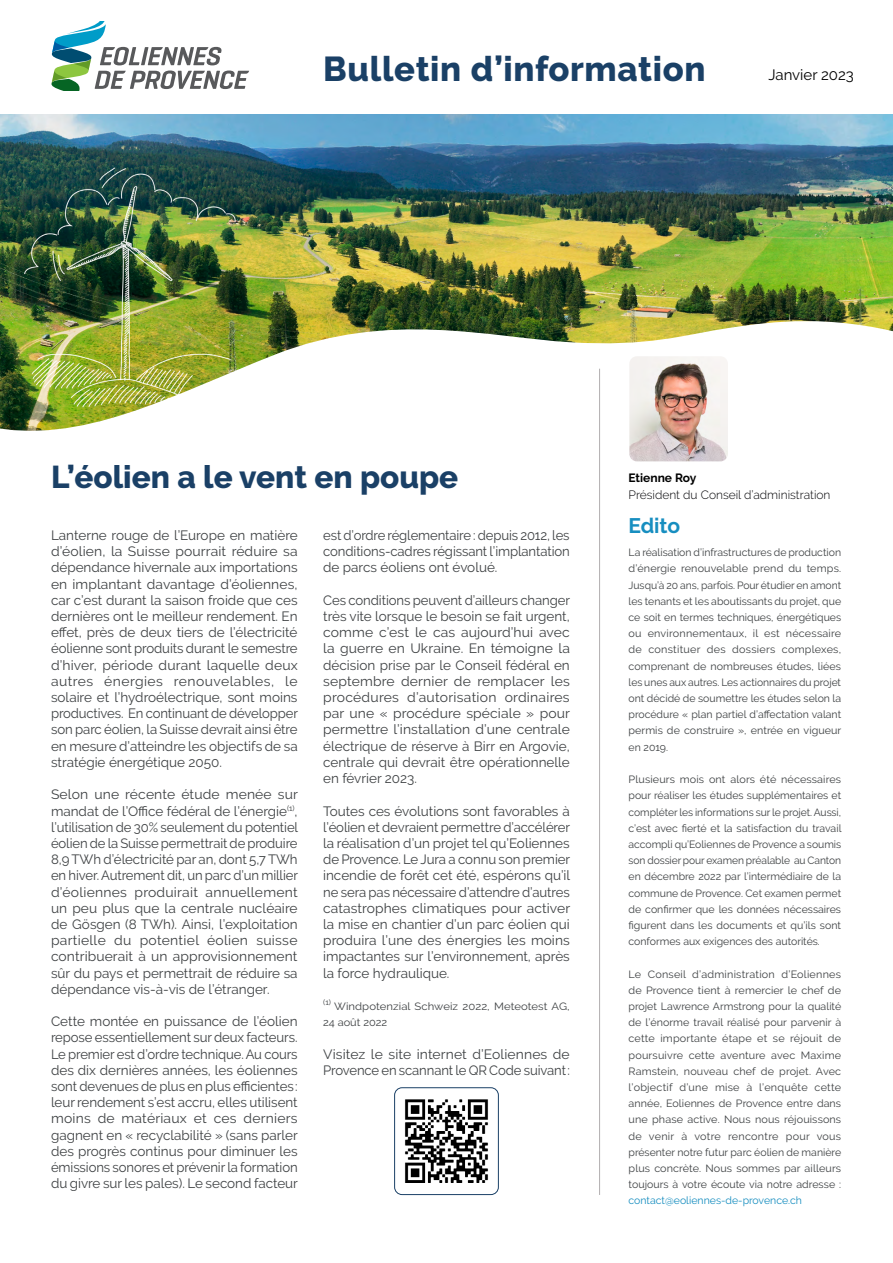
<style>
.page{position:relative;width:893px;height:1263px;background:#fff}
.page>*{position:absolute;margin:0;border:0;box-sizing:border-box;transform-origin:0 0}
.t1{font:800 34.5px "Raleway";letter-spacing:.02em;color:#1a4066}
.t2{font:800 31.5px "Raleway";color:#1a4066}
.t3{font:700 21px "Raleway";letter-spacing:-.005em;color:#178ec0}
.t4{font:15px "Raleway";color:#000}
.t5{font:13.5px/16.2px "Raleway";color:#3e4143;text-align:justify}
.t6{font:300 12px "Raleway";color:#000004}
.t7{font:700 12px "Raleway";color:#000}
.t8{font:10.5px/16.2px "Raleway";color:#3e4143;text-align:justify}
.t9{font:10.5px/16.2px "Raleway";color:#3e4143;scale:1.08 1}
.t10{font:10.5px "Raleway";color:#178ec0}
</style>
<div class="page">
<img style="left:0;top:115px;width:893px;height:195px">
<svg style="left:51px;top:21px;width:198px;height:69px"></svg>
<img style="left:0;top:310px;width:893px;height:121px">
<hr style="left:599px;top:369px;width:1px;height:826px;background:#b1aeaf">
<img style="left:396px;top:1089px;width:101px;height:104px">
<div style="left:394px;top:1087px;width:105px;height:108px;border:1px solid #1a4066;border-radius:8px"></div>
<img style="left:629px;top:356px;width:99px;height:105px">
<h1 class="t1" style="left:323px;top:50px;width:384px">Bulletin d’information</h1>
<p class="t4" style="left:768px;top:66px;width:87px">Janvier 2023</p>
<h2 class="t2" style="left:51px;top:459px;width:409px">L’éolien a le vent en poupe</h2>
<p class="t5" style="left:51px;top:527px;width:249px">Lanterne rouge de l’Europe en matière d’éolien, la Suisse pourrait réduire sa dépendance hivernale aux importations en implantant davantage d’éoliennes, car c’est durant la saison froide que ces dernières ont le meilleur rendement. En effet, près de deux tiers de l’électricité éolienne sont produits durant le semestre d’hiver, période durant laquelle deux autres énergies renouvelables, le solaire et l’hydroélectrique, sont moins productives. En continuant de développer son parc éolien, la Suisse devrait ainsi être en mesure d’atteindre les objectifs de sa stratégie énergétique 2050.</p>
<p class="t5" style="left:51px;top:786px;width:249px">Selon une récente étude menée sur mandat de l’Office fédéral de l’énergie<sup>(1)</sup>, l’utilisation de 30% seulement du potentiel éolien de la Suisse permettrait de produire 8,9 TWh d’électricité par an, dont 5,7 TWh en hiver. Autrement dit, un parc d’un millier d’éoliennes produirait annuellement un peu plus que la centrale nucléaire de Gösgen (8 TWh). Ainsi, l’exploitation partielle du potentiel éolien suisse contribuerait à un approvisionnement sûr du pays et permettrait de réduire sa dépendance vis-à-vis de l’étranger.</p>
<p class="t5" style="left:51px;top:1013px;width:248px">Cette montée en puissance de l’éolien repose essentiellement sur deux facteurs.<br>Le premier est d’ordre technique. Au cours des dix dernières années, les éoliennes sont devenues de plus en plus efficientes: leur rendement s’est accru, elles utilisent moins de matériaux et ces derniers gagnent en « recyclabilité » (sans parler des progrès continus pour diminuer les émissions sonores et prévenir la formation du givre sur les pales). Le second facteur</p>
<p class="t5" style="left:323px;top:527px;width:248px">est d’ordre réglementaire : depuis 2012, les conditions-cadres régissant l’implantation de parcs éoliens ont évolué.</p>
<p class="t5" style="left:323px;top:592px;width:248px">Ces conditions peuvent d’ailleurs changer très vite lorsque le besoin se fait urgent, comme c’est le cas aujourd’hui avec la guerre en Ukraine. En témoigne la décision prise par le Conseil fédéral en septembre dernier de remplacer les procédures d’autorisation ordinaires par une « procédure spéciale » pour permettre l’installation d’une centrale électrique de réserve à Birr en Argovie, centrale qui devrait être opérationnelle en février 2023.</p>
<p class="t5" style="left:323px;top:803px;width:249px">Toutes ces évolutions sont favorables à l’éolien et devraient permettre d’accélérer la réalisation d’un projet tel qu’Eoliennes de Provence. Le Jura a connu son premier incendie de forêt cet été, espérons qu’il ne sera pas nécessaire d’attendre d’autres catastrophes climatiques pour activer la mise en chantier d’un parc éolien qui produira l’une des énergies les moins impactantes sur l’environnement, après la force hydraulique.</p>
<p class="t9" style="left:323px;top:998px;width:230px"><sup>(1)</sup> Windpotenzial Schweiz 2022, Meteotest AG,<br>24 août 2022</p>
<p class="t5" style="left:323px;top:1046px;width:248px">Visitez le site internet d’Eoliennes de<br>Provence en scannant le QR Code suivant:</p>
<p class="t7" style="left:629px;top:471px;width:69px">Etienne Roy</p>
<p class="t6" style="left:629px;top:487px;width:203px">Président du Conseil d’administration</p>
<h3 class="t3" style="left:629px;top:513px;width:53px">Edito</h3>
<p class="t8" style="left:629px;top:544px;width:214px">La réalisation d’infrastructures de production d’énergie renouvelable prend du temps.<br>Jusqu’à 20 ans, parfois. Pour étudier en amont les tenants et les aboutissants du projet, que ce soit en termes techniques, énergétiques ou environnementaux, il est nécessaire de constituer des dossiers complexes, comprenant de nombreuses études, liées les unes aux autres. Les actionnaires du projet ont décidé de soumettre les études selon la procédure « plan partiel d’affectation valant permis de construire », entrée en vigueur en 2019.</p>
<p class="t8" style="left:629px;top:771px;width:214px">Plusieurs mois ont alors été nécessaires pour réaliser les études supplémentaires et compléter les informations sur le projet. Aussi, c’est avec fierté et la satisfaction du travail accompli qu’Eoliennes de Provence a soumis son dossier pour examen préalable au Canton en décembre 2022 par l’intermédiaire de la commune de Provence. Cet examen permet de confirmer que les données nécessaires figurent dans les documents et qu’ils sont conformes aux exigences des autorités.</p>
<p class="t8" style="left:629px;top:966px;width:214px">Le Conseil d’administration d’Eoliennes de Provence tient à remercier le chef de projet Lawrence Armstrong pour la qualité de l’énorme travail réalisé pour parvenir à cette importante étape et se réjouit de poursuivre cette aventure avec Maxime Ramstein, nouveau chef de projet. Avec l’objectif d’une mise à l’enquête cette année, Eoliennes de Provence entre dans une phase active. Nous nous réjouissons de venir à votre rencontre pour vous présenter notre futur parc éolien de manière plus concrète. Nous sommes par ailleurs toujours à votre écoute via notre adresse :</p>
<p class="t10" style="left:629px;top:1194px;width:175px">contact@eoliennes-de-provence.ch</p>
</div>
